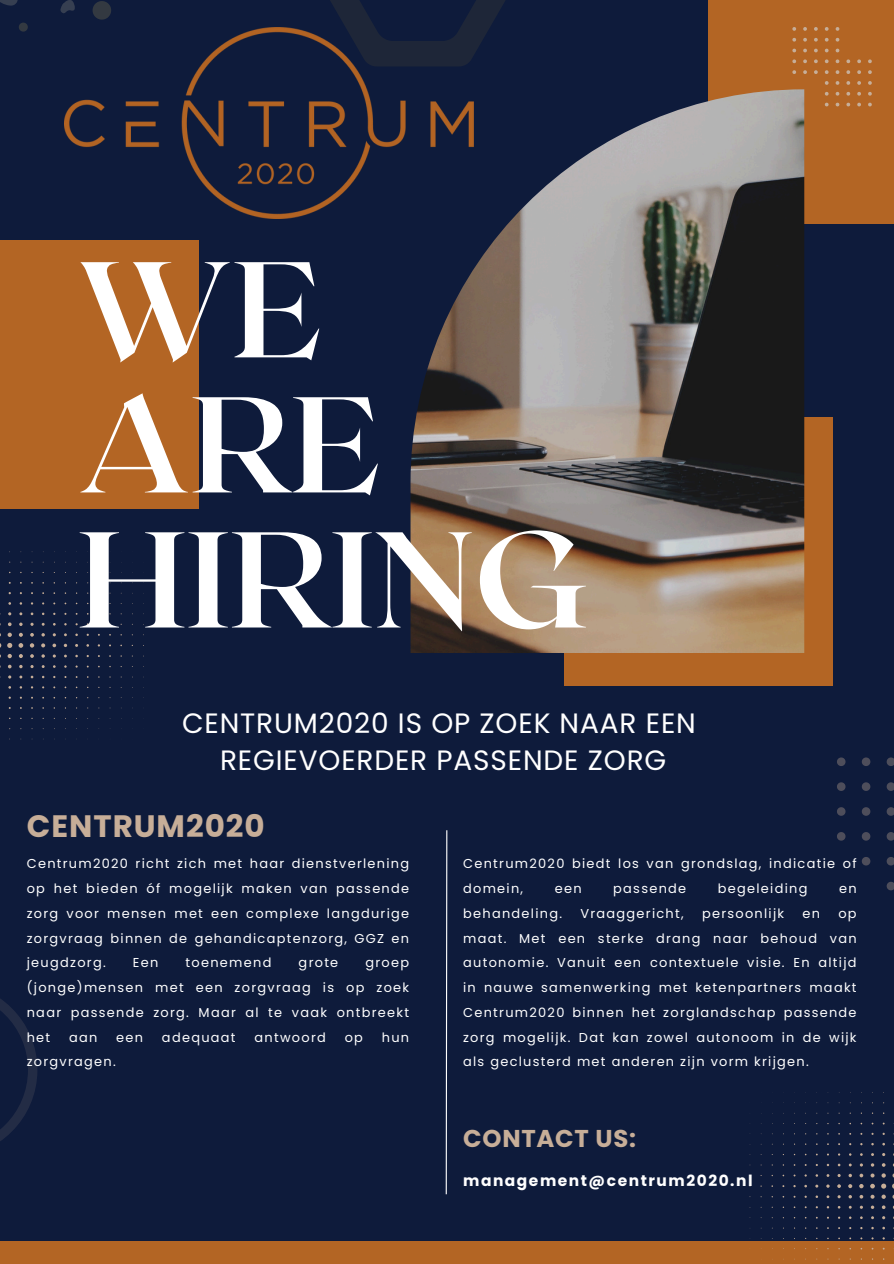
<style>
.page{position:relative;width:894px;height:1264px;background:#fff}
.page>*{position:absolute;margin:0;border:0;box-sizing:border-box;transform-origin:0 0}
.t1{font:700 135.9px/135px "Roxborough CF";color:#fff}
.t2{font:700 30.9px "Poppins";letter-spacing:.03em;color:#c7ae98}
.t3{font:27.9px/37.2px "Poppins";letter-spacing:.03em;color:#fff;text-align:center}
.t4{font:700 24.3px "Poppins";letter-spacing:.03em;color:#c7ae98}
.t5{font:700 15.45px "Poppins";letter-spacing:.1em;color:#fff}
.t6{font:12.9px/24.8px "Poppins";letter-spacing:.1em;color:#fff;text-align:justify}
</style>
<div class="page">
<div style="left:0;top:0;width:893px;height:1263px;background:#0e1b3b"></div>
<div style="left:708px;top:0;width:185px;height:223px;background:#b36524"></div>
<div style="left:564px;top:417px;width:267px;height:268px;background:#b36524"></div>
<img style="left:410px;top:89px;width:394px;height:563px">
<div style="left:0;top:241px;width:198px;height:267px;background:#b36524"></div>
<svg style="left:445px;top:830px;width:3px;height:365px"></svg>
<div style="left:0;top:1241px;width:893px;height:22px;background:#b36524"></div>
<svg style="left:803px;top:27px;width:3px;height:4px"></svg>
<svg style="left:814px;top:27px;width:3px;height:4px"></svg>
<svg style="left:824px;top:27px;width:4px;height:4px"></svg>
<svg style="left:835px;top:27px;width:4px;height:4px"></svg>
<svg style="left:824px;top:38px;width:4px;height:4px"></svg>
<svg style="left:835px;top:38px;width:4px;height:4px"></svg>
<svg style="left:824px;top:59px;width:4px;height:4px"></svg>
<svg style="left:835px;top:59px;width:4px;height:4px"></svg>
<svg style="left:814px;top:70px;width:3px;height:4px"></svg>
<svg style="left:824px;top:70px;width:4px;height:4px"></svg>
<svg style="left:835px;top:70px;width:4px;height:4px"></svg>
<svg style="left:868px;top:70px;width:3px;height:4px"></svg>
<svg style="left:825px;top:81px;width:3px;height:4px"></svg>
<svg style="left:835px;top:81px;width:4px;height:4px"></svg>
<svg style="left:868px;top:81px;width:3px;height:4px"></svg>
<svg style="left:824px;top:92px;width:4px;height:4px"></svg>
<svg style="left:835px;top:92px;width:4px;height:4px"></svg>
<svg style="left:749px;top:1092px;width:144px;height:168px"></svg>
<svg style="left:0;top:551px;width:133px;height:188px"></svg>
<svg style="left:837px;top:757px;width:8px;height:9px"></svg>
<svg style="left:861px;top:757px;width:9px;height:9px"></svg>
<svg style="left:886px;top:757px;width:7px;height:9px"></svg>
<svg style="left:837px;top:782px;width:8px;height:9px"></svg>
<svg style="left:861px;top:782px;width:9px;height:9px"></svg>
<svg style="left:886px;top:782px;width:7px;height:9px"></svg>
<svg style="left:837px;top:807px;width:8px;height:8px"></svg>
<svg style="left:861px;top:807px;width:9px;height:8px"></svg>
<svg style="left:886px;top:807px;width:7px;height:8px"></svg>
<svg style="left:837px;top:832px;width:8px;height:8px"></svg>
<svg style="left:861px;top:832px;width:9px;height:8px"></svg>
<svg style="left:886px;top:832px;width:7px;height:8px"></svg>
<svg style="left:861px;top:857px;width:9px;height:8px"></svg>
<svg style="left:886px;top:857px;width:7px;height:8px"></svg>
<svg style="left:886px;top:881px;width:7px;height:9px"></svg>
<svg style="left:0;top:0;width:111px;height:32px"></svg>
<svg style="left:0;top:999px;width:37px;height:142px"></svg>
<svg style="left:330px;top:0;width:175px;height:55px"></svg>
<img style="left:64px;top:27px;width:409px;height:191px">
<p class="t1" style="left:78px;top:235px;width:511px">WE<br>ARE<br>HIRING</p>
<p class="t3" style="left:182px;top:705px;width:515px">CENTRUM2020 IS OP ZOEK NAAR EEN<br>REGIEVOERDER PASSENDE ZORG</p>
<p class="t2" style="left:27px;top:804px;width:239px">CENTRUM2020</p>
<h3 class="t6" style="left:27px;top:851px;width:384px">Centrum2020 richt zich met haar dienstverlening op het bieden óf mogelijk maken van passende zorg voor mensen met een complexe langdurige zorgvraag binnen de gehandicaptenzorg, GGZ en jeugdzorg.</h3>
<h3 class="t6" style="left:133px;top:950px;width:27px">Een</h3>
<h3 class="t6" style="left:185px;top:950px;width:87px">toenemend</h3>
<h3 class="t6" style="left:298px;top:950px;width:41px">grote</h3>
<h3 class="t6" style="left:27px;top:950px;width:384px;text-indent:338px">groep (jonge)mensen met een zorgvraag is op zoek naar passende zorg. Maar al te vaak ontbreekt het</h3>
<h3 class="t6" style="left:69px;top:1024px;width:30px">aan</h3>
<h3 class="t6" style="left:116px;top:1024px;width:28px">een</h3>
<h3 class="t6" style="left:162px;top:1024px;width:75px">adequaat</h3>
<h3 class="t6" style="left:254px;top:1024px;width:73px">antwoord</h3>
<h3 class="t6" style="left:344px;top:1024px;width:20px">op</h3>
<h3 class="t6" style="left:382px;top:1024px;width:29px">hun</h3>
<h3 class="t6" style="left:27px;top:1049px;width:91px">zorgvragen.</h3>
<h1 class="t6" style="left:463px;top:851px;width:395px">Centrum2020 biedt los van grondslag, indicatie of domein,</h1>
<h1 class="t6" style="left:554px;top:876px;width:28px">een</h1>
<h1 class="t6" style="left:613px;top:876px;width:74px">passende</h1>
<h1 class="t6" style="left:717px;top:876px;width:91px">begeleiding</h1>
<h1 class="t6" style="left:838px;top:876px;width:19px">en</h1>
<h1 class="t6" style="left:463px;top:901px;width:100px">behandeling.</h1>
<h1 class="t6" style="left:580px;top:901px;width:105px">Vraaggericht,</h1>
<h1 class="t6" style="left:701px;top:901px;width:84px">persoonlijk</h1>
<h1 class="t6" style="left:802px;top:901px;width:19px">en</h1>
<h1 class="t6" style="left:463px;top:901px;width:395px;text-indent:375px">op maat. Met een sterke drang naar behoud van autonomie. Vanuit een contextuele visie. En altijd in nauwe samenwerking met ketenpartners maakt Centrum2020 binnen het zorglandschap passende zorg mogelijk. Dat kan zowel autonoom in de wijk als geclusterd met anderen zijn vorm krijgen.</h1>
<p class="t4" style="left:463px;top:1121px;width:174px">CONTACT US:</p>
<p class="t5" style="left:463px;top:1169px;width:291px">management@centrum2020.nl</p>
</div>
